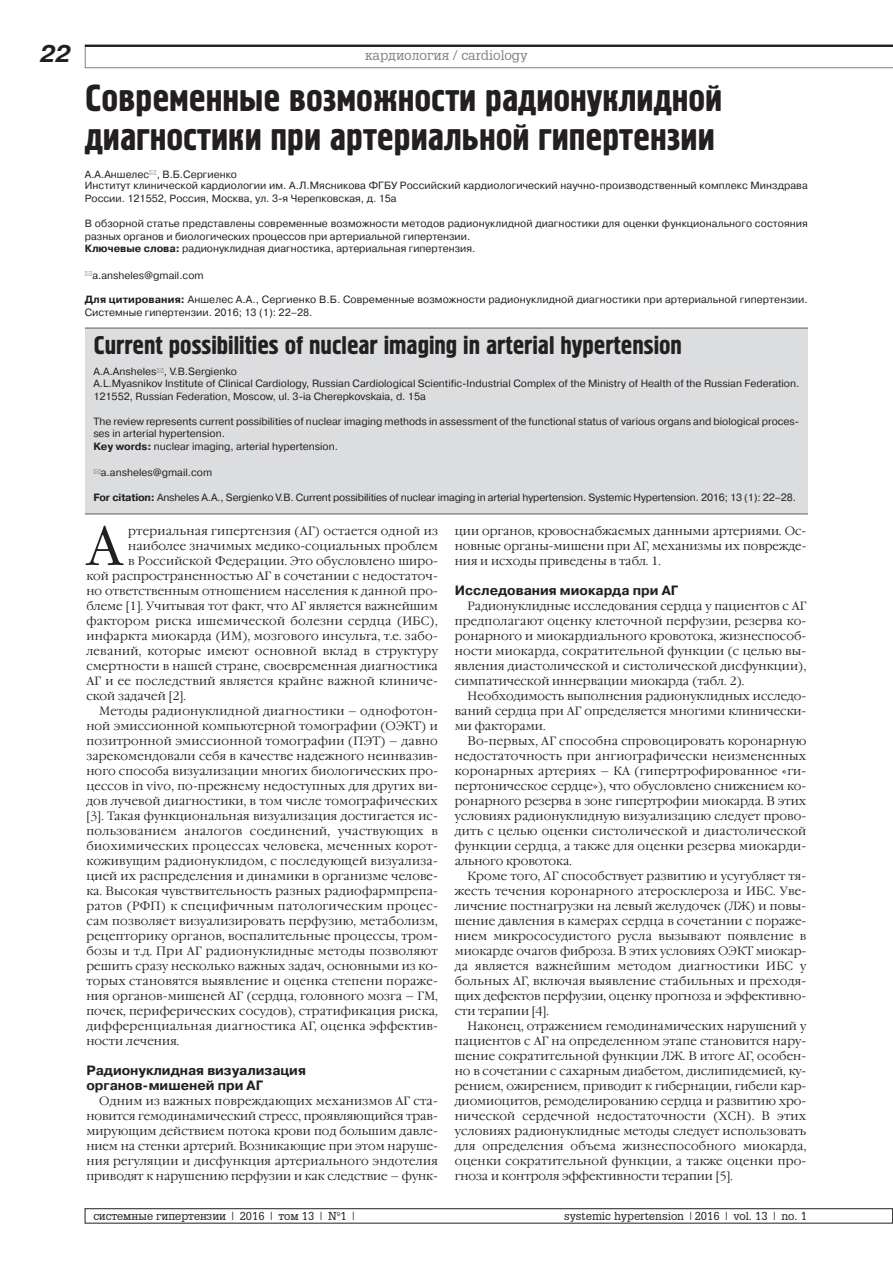
<style>
.page{position:relative;width:893px;height:1263px;background:#fff}
.page>*{position:absolute;margin:0;border:0;box-sizing:border-box;transform-origin:0 0}
.t1{font:300 54.9px "Garamond C";color:#231f20}
.t2{font:37.5px/39px "Hermes C";color:#231f20}
.t3{font:25.5px "Hermes C";color:#231f20}
.t4{font:italic 700 24px "Pragmatica C";color:#231f20}
.t5{font:700 13.5px/15px "Pragmatica C";color:#231f20}
.t6{font:13.5px "AG Gloria";color:#808285}
.t7{font:300 12px/15px "Garamond C";letter-spacing:.01em;color:#231f20;text-align:justify}
.t8{font:300 12px "Garamond C";letter-spacing:.03em;color:#231f20}
.t9{font:11.25px "AG Gloria";color:#231f20}
.t10{font:10.5px/12.6px "Pragmatica C";color:#231f20}
.s1{font-weight:700}
</style>
<div class="page">
<div style="left:85px;top:327px;width:723px;height:188px;background:#dcddde"></div>
<hr style="left:85px;top:327px;width:723px;height:2px;background:#939598">
<hr style="left:85px;top:513px;width:723px;height:2px;background:#939598">
<div style="left:85px;top:1208px;width:807px;height:15px;border:1px solid #231f20"></div>
<svg style="left:85px;top:47px;width:807px;height:21px"></svg>
<hr style="left:85px;top:45px;width:807px;height:2px;background:#231f20">
<h3 class="t4" style="left:40px;top:45px;width:32px">22</h3>
<p class="t6" style="left:365px;top:50px;width:164px">кардиология / cardiology</p>
<h2 class="t2" style="left:85px;top:81px;width:639px">Современные возможности радионуклидной диагностики при артериальной гипертензии</h2>
<p class="t10" style="left:85px;top:169px;width:724px;line-height:12.1px">А.А.Аншелес , В.Б.Сергиенко<br>Институт клинической кардиологии им. А.Л.Мясникова ФГБУ Российский кардиологический научно-производственный комплекс Минздрава<br>России. 121552, Россия, Москва, ул. 3-я Черепковская, д. 15а</p>
<p class="t10" style="left:85px;top:218px;width:724px">В обзорной статье представлены современные возможности методов радионуклидной диагностики для оценки функционального состояния разных органов и биологических процессов при артериальной гипертензии.<br><span class="s1">Ключевые слова:</span> радионуклидная диагностика, артериальная гипертензия.</p>
<p class="t10" style="left:92px;top:270px;width:113px">a.ansheles@gmail.com</p>
<p class="t10" style="left:85px;top:294px;width:724px"><span class="s1">Для цитирования:</span> Аншелес А.А., Сергиенко В.Б. Современные возможности радионуклидной диагностики при артериальной гипертензии.<br>Системные гипертензии. 2016; 13 (1): 22–28.</p>
<h3 class="t3" style="left:93px;top:336px;width:590px">Current possibilities of nuclear imaging in arterial hypertension</h3>
<p class="t10" style="left:93px;top:366px;width:707px;line-height:12.1px">A.A.Ansheles , V.B.Sergienko<br>A.L.Myasnikov Institute of Clinical Cardiology, Russian Cardiological Scientific-Industrial Complex of the Ministry of Health of the Russian Federation.<br>121552, Russian Federation, Moscow, ul. 3-ia Cherepkovskaia, d. 15a</p>
<p class="t10" style="left:93px;top:416px;width:707px">The review represents current possibilities of nuclear imaging methods in assessment of the functional status of various organs and biological proces&shy;ses in arterial hypertension.<br><span class="s1">Key words:</span> nuclear imaging, arterial hypertension.</p>
<p class="t10" style="left:101px;top:467px;width:113px">a.ansheles@gmail.com</p>
<p class="t10" style="left:93px;top:492px;width:704px"><span class="s1">For citation:</span> Ansheles A.A., Sergienko V.B. Current possibilities of nuclear imaging in arterial hypertension. Systemic Hypertension. 2016; 13 (1): 22–28.</p>
<h1 class="t1" style="left:86px;top:525px;width:38px">А</h1>
<p class="t7" style="left:128px;top:525px;width:311px">ртериальная гипертензия (АГ) остается одной из</p>
<p class="t7" style="left:128px;top:540px;width:311px">наиболее значимых медико-социальных проблем</p>
<p class="t7" style="left:128px;top:555px;width:311px">в Российской Федерации. Это обусловлено широ-</p>
<p class="t7" style="left:86px;top:570px;width:353px">кой распространенностью АГ в сочетании с недостаточ-</p>
<p class="t7" style="left:86px;top:585px;width:353px">но ответственным отношением населения к данной про-</p>
<p class="t7" style="left:86px;top:600px;width:353px">блеме [1]. Учитывая тот факт, что АГ является важнейшим</p>
<p class="t7" style="left:86px;top:615px;width:353px">фактором риска ишемической болезни сердца (ИБС),</p>
<p class="t7" style="left:86px;top:630px;width:353px">инфаркта миокарда (ИМ), мозгового инсульта, т.е. забо-</p>
<p class="t7" style="left:86px;top:645px;width:353px">леваний, которые имеют основной вклад в структуру</p>
<p class="t7" style="left:86px;top:660px;width:353px">смертности в нашей стране, своевременная диагностика</p>
<p class="t7" style="left:86px;top:675px;width:353px">АГ и ее последствий является крайне важной клиниче-</p>
<p class="t7" style="left:86px;top:690px;width:101px">ской задачей [2].</p>
<p class="t8" style="left:99px;top:706px;width:340px">Методы радионуклидной диагностики – однофотон-</p>
<p class="t7" style="left:86px;top:720px;width:353px">ной эмиссионной компьютерной томографии (ОЭКТ) и</p>
<p class="t7" style="left:86px;top:735px;width:353px">позитронной эмиссионной томографии (ПЭТ) – давно</p>
<p class="t7" style="left:86px;top:750px;width:353px">зарекомендовали себя в качестве надежного неинвазив-</p>
<p class="t7" style="left:86px;top:765px;width:353px">ного способа визуализации многих биологических про-</p>
<p class="t7" style="left:86px;top:780px;width:353px">цессов in vivo, по-прежнему недоступных для других ви-</p>
<p class="t7" style="left:86px;top:795px;width:353px">дов лучевой диагностики, в том числе томографических</p>
<p class="t7" style="left:86px;top:810px;width:353px">[3]. Такая функциональная визуализация достигается ис-</p>
<p class="t8" style="left:86px;top:826px;width:353px">пользованием аналогов соединений, участвующих в</p>
<p class="t8" style="left:86px;top:841px;width:353px">биохимических процессах человека, меченных корот-</p>
<p class="t7" style="left:86px;top:855px;width:353px">коживущим радионуклидом, с последующей визуализа-</p>
<p class="t7" style="left:86px;top:870px;width:353px">цией их распределения и динамики в организме челове-</p>
<p class="t7" style="left:86px;top:885px;width:353px">ка. Высокая чувствительность разных радиофармпрепа-</p>
<p class="t8" style="left:86px;top:901px;width:353px">ратов (РФП) к специфичным патологическим процес-</p>
<p class="t7" style="left:86px;top:915px;width:353px">сам позволяет визуализировать перфузию, метаболизм,</p>
<p class="t7" style="left:86px;top:930px;width:353px">рецепторику органов, воспалительные процессы, тром-</p>
<p class="t8" style="left:86px;top:946px;width:353px">бозы и т.д. При АГ радионуклидные методы позволяют</p>
<p class="t7" style="left:86px;top:960px;width:353px">решить сразу несколько важных задач, основными из ко-</p>
<p class="t7" style="left:86px;top:975px;width:353px">торых становятся выявление и оценка степени пораже-</p>
<p class="t7" style="left:86px;top:990px;width:353px">ния органов-мишеней АГ (сердца, головного мозга – ГМ,</p>
<p class="t7" style="left:86px;top:1005px;width:353px">почек, периферических сосудов), стратификация риска,</p>
<p class="t8" style="left:86px;top:1021px;width:353px">дифференциальная диагностика АГ, оценка эффектив-</p>
<p class="t7" style="left:86px;top:1035px;width:94px">ности лечения.</p>
<p class="t5" style="left:86px;top:1064px;width:221px">Радионуклидная визуализация органов-мишеней при АГ</p>
<p class="t7" style="left:86px;top:1095px;width:353px;text-indent:13px">Одним из важных повреждающих механизмов АГ ста&shy;новится гемодинамический стресс, проявляющийся трав&shy;мирующим действием потока крови под большим давле&shy;нием на стенки артерий. Возникающие при этом наруше&shy;ния регуляции и дисфункция артериального эндотелия приводят к нарушению перфузии и как следствие – функ-</p>
<p class="t7" style="left:455px;top:525px;width:353px">ции органов, кровоснабжаемых данными артериями. Ос&shy;новные органы-мишени при АГ, механизмы их поврежде&shy;ния и исходы приведены в табл. 1.</p>
<p class="t5" style="left:455px;top:584px;width:225px">Исследования миокарда при АГ</p>
<p class="t7" style="left:455px;top:600px;width:353px;text-indent:13px">Радионуклидные исследования сердца у пациентов с АГ предполагают оценку клеточной перфузии, резерва ко&shy;ронарного и миокардиального кровотока, жизнеспособ&shy;ности миокарда, сократительной функции (с целью вы&shy;явления диастолической и систолической дисфункции), симпатической иннервации миокарда (табл. 2).</p>
<p class="t7" style="left:455px;top:690px;width:353px;text-indent:13px">Необходимость выполнения радионуклидных исследо&shy;ваний сердца при АГ определяется многими клинически&shy;ми факторами.</p>
<p class="t7" style="left:455px;top:735px;width:353px;text-indent:13px">Во-первых, АГ способна спровоцировать коронарную недостаточность при ангиографически неизмененных коронарных артериях – КА (гипертрофированное «ги&shy;пертоническое сердце»), что обусловлено снижением ко&shy;ронарного резерва в зоне гипертрофии миокарда. В этих условиях радионуклидную визуализацию следует прово&shy;дить с целью оценки систолической и диастолической функции сердца, а также для оценки резерва миокарди&shy;ального кровотока.</p>
<p class="t7" style="left:455px;top:870px;width:353px;text-indent:13px">Кроме того, АГ способствует развитию и усугубляет тя&shy;жесть течения коронарного атеросклероза и ИБС. Уве&shy;личение постнагрузки на левый желудочек (ЛЖ) и повы&shy;шение давления в камерах сердца в сочетании с пораже&shy;нием микрососудистого русла вызывают появление в миокарде очагов фиброза. В этих условиях ОЭКТ миокар&shy;да является важнейшим методом диагностики ИБС у больных АГ, включая выявление стабильных и преходя&shy;щих дефектов перфузии, оценку прогноза и эффективно&shy;сти терапии [4].</p>
<p class="t7" style="left:455px;top:1020px;width:353px;text-indent:13px">Наконец, отражением гемодинамических нарушений у пациентов с АГ на определенном этапе становится нару&shy;шение сократительной функции ЛЖ. В итоге АГ, особен&shy;но в сочетании с сахарным диабетом, дислипидемией, ку&shy;рением, ожирением, приводит к гибернации, гибели кар&shy;диомиоцитов, ремоделированию сердца и развитию хро&shy;нической сердечной недостаточности (ХСН). В этих условиях радионуклидные методы следует использовать для определения объема жизнеспособного миокарда, оценки сократительной функции, а также оценки про&shy;гноза и контроля эффективности терапии [5].</p>
<p class="t9" style="left:93px;top:1212px;width:265px">системные гипертензии | 2016 | том 13 | №1 |</p>
<p class="t9" style="left:564px;top:1212px;width:244px">systemic hypertension |2016 | vol. 13 | no. 1</p>
</div>
